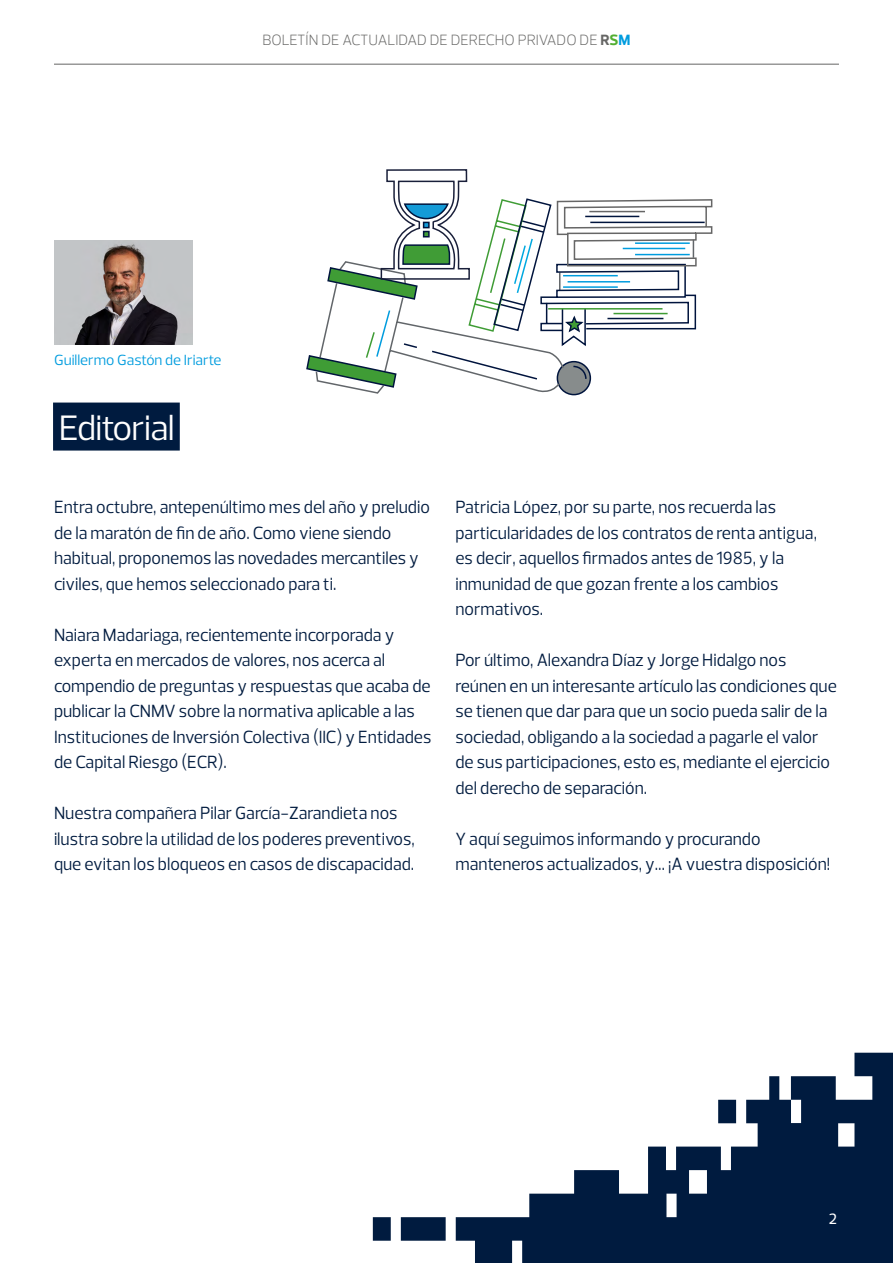
<style>
.page{position:relative;width:893px;height:1263px;background:#fff}
.page>*{position:absolute;margin:0;border:0;box-sizing:border-box;transform-origin:0 0}
.t1{font:36px "Prelo";letter-spacing:-.02em;color:#fff}
.t2{font:18px/25.5px "Prelo";color:#001b3f;scale:.96 1}
.t3{font:300 15px "Prelo";letter-spacing:-.01em;color:#666665}
.t4{font:15px "Prelo";color:#009cde}
.t5{font:500 15px "Prelo";color:#fff}
.s1{font-weight:700}
.s2{font-weight:700;color:#52ae32}
.s3{font-weight:700;color:#009cde}
</style>
<div class="page">
<svg style="left:373px;top:1053px;width:520px;height:210px"></svg>
<hr style="left:54px;top:64px;width:785px;height:1px;background:#666665">
<div style="left:53px;top:403px;width:127px;height:48px;background:#001b3f"></div>
<svg style="left:306px;top:169px;width:407px;height:226px"></svg>
<svg style="left:423px;top:222px;width:7px;height:6px"></svg>
<svg style="left:423px;top:231px;width:7px;height:6px"></svg>
<img style="left:54px;top:241px;width:138px;height:103px">
<p class="t3" style="left:263px;top:32px;width:369px">BOLETÍN DE ACTUALIDAD DE DERECHO PRIVADO DE <span class="s1">R</span><span class="s2">S</span><span class="s3">M</span></p>
<p class="t4" style="left:54px;top:351px;width:169px">Guillermo Gastón de Iriarte</p>
<h1 class="t1" style="left:59px;top:406px;width:117px">Editorial</h1>
<p class="t2" style="left:54px;top:494px;width:393px">Entra octubre, antepenúltimo mes del año y preludio de la maratón de fin de año. Como viene siendo habitual, proponemos las novedades mercantiles y civiles, que hemos seleccionado para ti.</p>
<p class="t2" style="left:54px;top:622px;width:395px">Naiara Madariaga, recientemente incorporada y experta en mercados de valores, nos acerca al compendio de preguntas y respuestas que acaba de publicar la CNMV sobre la normativa aplicable a las Instituciones de Inversión Colectiva (IIC) y Entidades de Capital Riesgo (ECR).</p>
<p class="t2" style="left:54px;top:800px;width:377px">Nuestra compañera Pilar García-Zarandieta nos ilustra sobre la utilidad de los poderes preventivos, que evitan los bloqueos en casos de discapacidad.</p>
<p class="t2" style="left:455px;top:494px;width:378px">Patricia López, por su parte, nos recuerda las particularidades de los contratos de renta antigua, es decir, aquellos firmados antes de 1985, y la inmunidad de que gozan frente a los cambios normativos.</p>
<p class="t2" style="left:455px;top:647px;width:399px">Por último, Alexandra Díaz y Jorge Hidalgo nos reúnen en un interesante artículo las condiciones que se tienen que dar para que un socio pueda salir de la sociedad, obligando a la sociedad a pagarle el valor de sus participaciones, esto es, mediante el ejercicio del derecho de separación.</p>
<p class="t2" style="left:455px;top:826px;width:392px">Y aquí seguimos informando y procurando manteneros actualizados, y… ¡A vuestra disposición!</p>
<p class="t5" style="left:829px;top:1211px;width:10px">2</p>
</div>
